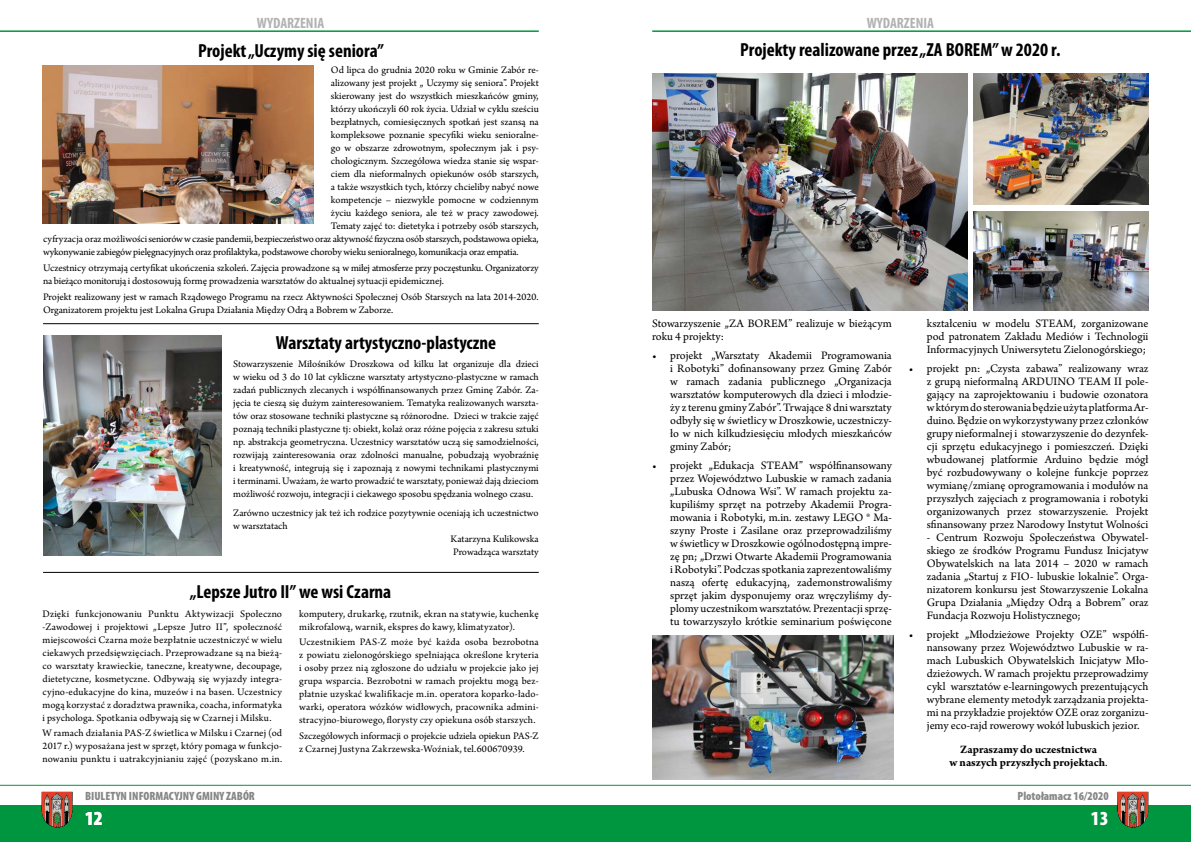
<style>
.page{position:relative;width:1191px;height:842px;background:#fff}
.page>*{position:absolute;margin:0;border:0;box-sizing:border-box;transform-origin:0 0}
.t1{font:900 condensed 20px "Myriad Pro";color:#fff}
.t2{font:700 condensed 19px "Myriad Pro";color:#000}
.t3{font:700 condensed 15px "Myriad Pro";color:#b3b2b2}
.t4{font:12px/13px "Arno Pro";color:#000;text-align:justify}
.t5{font:700 12px/13px "Arno Pro";letter-spacing:-.005em;color:#000;text-align:center}
.t6{font:900 condensed 12px "Myriad Pro";color:#878787}
.t7{font:10.5px/13px "Arno Pro";color:#000;text-align:justify}
.t8{font:10.5px "Arno Pro";letter-spacing:-.02em;color:#000}
.t9{font:10.5px/13px "Arno Pro";letter-spacing:.02em;color:#000}
.s1{font-weight:400}
</style>
<div class="page">
<div style="left:0;top:806px;width:1191px;height:36px;background:#009640"></div>
<img style="left:42px;top:792px;width:31px;height:36px">
<hr style="left:0;top:785px;width:1191px;height:1px;background:#009640">
<img style="left:1117px;top:792px;width:31px;height:36px">
<hr style="left:0;top:30px;width:539px;height:2px;background:#009640">
<hr style="left:652px;top:30px;width:539px;height:2px;background:#009640">
<img style="left:43px;top:66px;width:271px;height:158px">
<img style="left:43px;top:335px;width:178px;height:220px">
<img style="left:974px;top:212px;width:174px;height:98px">
<img style="left:974px;top:74px;width:174px;height:131px">
<img style="left:652px;top:74px;width:315px;height:236px">
<img style="left:652px;top:635px;width:241px;height:145px">
<hr style="left:43px;top:323px;width:496px;height:1px;background:#000">
<hr style="left:43px;top:572px;width:496px;height:1px;background:#000">
<h3 class="t3" style="left:257px;top:15px;width:69px">WYDARZENIA</h3>
<h3 class="t3" style="left:866px;top:15px;width:69px">WYDARZENIA</h3>
<p class="t7" style="left:331px;top:64px;width:209px">Od lipca do grudnia 2020 roku w Gminie Zabór re-</p>
<p class="t7" style="left:331px;top:77px;width:209px">alizowany jest projekt „ Uczymy się seniora”. Projekt</p>
<p class="t7" style="left:331px;top:90px;width:209px">skierowany jest do wszystkich mieszkańców gminy,</p>
<p class="t7" style="left:331px;top:103px;width:209px">którzy ukończyli 60 rok życia. Udział w cyklu sześciu</p>
<p class="t7" style="left:331px;top:116px;width:209px">bezpłatnych, comiesięcznych spotkań jest szansą na</p>
<p class="t7" style="left:331px;top:129px;width:209px">kompleksowe poznanie specyfiki wieku senioralne-</p>
<p class="t7" style="left:331px;top:142px;width:209px">go w obszarze zdrowotnym, społecznym jak i psy-</p>
<p class="t7" style="left:331px;top:155px;width:209px">chologicznym. Szczegółowa wiedza stanie się wspar-</p>
<p class="t7" style="left:331px;top:168px;width:209px">ciem dla nieformalnych opiekunów osób starszych,</p>
<p class="t7" style="left:331px;top:181px;width:209px">a także wszystkich tych, którzy chcieliby nabyć nowe</p>
<p class="t7" style="left:331px;top:194px;width:209px">kompetencje – niezwykle pomocne w codziennym</p>
<p class="t7" style="left:331px;top:207px;width:209px">życiu każdego seniora, ale też w pracy zawodowej.</p>
<p class="t7" style="left:331px;top:220px;width:209px">Tematy zajęć to: dietetyka i potrzeby osób starszych,</p>
<p class="t8" style="left:43px;top:233px;width:497px">cyfryzacja oraz możliwości seniorów w czasie pandemii, bezpieczeństwo oraz aktywność fizyczna osób starszych, podstawowa opieka,</p>
<p class="t8" style="left:43px;top:246px;width:477px">wykonywanie zabiegów pielęgnacyjnych oraz profilaktyka, podstawowe choroby wieku senioralnego, komunikacja oraz empatia.</p>
<p class="t7" style="left:43px;top:262px;width:497px">Uczestnicy otrzymają certyfikat ukończenia szkoleń. Zajęcia prowadzone są w miłej atmosferze przy poczęstunku. Organizatorzy na bieżąco monitorują i dostosowują formę prowadzenia warsztatów do aktualnej sytuacji epidemicznej.</p>
<p class="t7" style="left:43px;top:291px;width:497px">Projekt realizowany jest w ramach Rządowego Programu na rzecz Aktywności Społecznej Osób Starszych na lata 2014-2020.<br>Organizatorem projektu jest Lokalna Grupa Działania Między Odrą a Bobrem w Zaborze.</p>
<h2 class="t2" style="left:740px;top:39px;width:322px">Projekty realizowane przez „ZA BOREM” w 2020 r.</h2>
<h2 class="t2" style="left:198px;top:40px;width:187px">Projekt „Uczymy się seniora”</h2>
<h2 class="t2" style="left:276px;top:332px;width:221px">Warsztaty artystyczno-plastyczne</h2>
<p class="t7" style="left:233px;top:358px;width:307px">Stowarzyszenie Miłośników Droszkowa od kilku lat organizuje dla dzieci w wieku od 3 do 10 lat cykliczne warsztaty artystyczno-plastyczne w ramach zadań publicznych zlecanych i współfinansowanych przez Gminę Zabór. Za&shy;jęcia te cieszą się dużym zainteresowaniem. Tematyka realizowanych warszta&shy;tów oraz stosowane techniki plastyczne są różnorodne. Dzieci w trakcie zajęć poznają techniki plastyczne tj: obiekt, kolaż oraz różne pojęcia z zakresu sztuki np. abstrakcja geometryczna. Uczestnicy warsztatów uczą się samodzielności, rozwijają zainteresowania oraz zdolności manualne, pobudzają wyobraźnię i kreatywność, integrują się i zapoznają z nowymi technikami plastycznymi i terminami. Uważam, że warto prowadzić te warsztaty, ponieważ dają dzieciom możliwość rozwoju, integracji i ciekawego sposobu spędzania wolnego czasu.</p>
<p class="t7" style="left:233px;top:507px;width:307px">Zarówno uczestnicy jak też ich rodzice pozytywnie oceniają ich uczestnictwo</p>
<p class="t7" style="left:233px;top:520px;width:56px">w warsztatach</p>
<p class="t7" style="left:450px;top:533px;width:90px">Katarzyna Kulikowska</p>
<p class="t7" style="left:453px;top:546px;width:87px">Prowadząca warsztaty</p>
<h2 class="t2" style="left:190px;top:581px;width:203px">„Lepsze Jutro II” we wsi Czarna</h2>
<p class="t7" style="left:43px;top:607px;width:241px">Dzięki funkcjonowaniu Punktu Aktywizacji Społeczno -Zawodowej i projektowi „Lepsze Jutro II”, społeczność miejscowości Czarna może bezpłatnie uczestniczyć w wielu ciekawych przedsięwzięciach. Przeprowadzane są na bieżą&shy;co warsztaty krawieckie, taneczne, kreatywne, decoupage, dietetyczne, kosmetyczne. Odbywają się wyjazdy integra&shy;cyjno-edukacyjne do kina, muzeów i na basen. Uczestnicy mogą korzystać z doradztwa prawnika, coacha, informatyka i psychologa. Spotkania odbywają się w Czarnej i Milsku.</p>
<p class="t7" style="left:43px;top:727px;width:241px">W ramach działania PAS-Z świetlica w Milsku i Czarnej (od 2017 r.) wyposażana jest w sprzęt, który pomaga w funkcjo&shy;nowaniu punktu i uatrakcyjnianiu zajęć (pozyskano m.in.</p>
<p class="t6" style="left:85px;top:789px;width:171px">BIULETYN INFORMACYJNY GMINY ZABÓR</p>
<h1 class="t1" style="left:85px;top:807px;width:19px">12</h1>
<p class="t9" style="left:299px;top:607px;width:241px">komputery, drukarkę, rzutnik, ekran na statywie, kuchenkę mikrofalową, warnik, ekspres do kawy, klimatyzator).</p>
<p class="t7" style="left:299px;top:636px;width:241px">Uczestnikiem PAS-Z może być każda osoba bezrobotna z powiatu zielonogórskiego spełniająca określone kryteria i osoby przez nią zgłoszone do udziału w projekcie jako jej grupa wsparcia. Bezrobotni w ramach projektu mogą bez&shy;płatnie uzyskać kwalifikacje m.in. operatora koparko-łado&shy;warki, operatora wózków widłowych, pracownika admini&shy;stracyjno-biurowego, florysty czy opiekuna osób starszych.</p>
<p class="t7" style="left:299px;top:730px;width:241px">Szczegółowych informacji o projekcie udziela opiekun PAS-Z z Czarnej Justyna Zakrzewska-Woźniak, tel.600670939.</p>
<p class="t4" style="left:652px;top:318px;width:241px">Stowarzyszenie „ZA BOREM” realizuje w bieżącym roku 4 projekty:</p>
<p class="t4" style="left:670px;top:349px;width:223px;text-indent:-18px">• projekt „Warsztaty Akademii Programowania i Robotyki” dofinansowany przez Gminę Zabór w ramach zadania publicznego „Organizacja warsztatów komputerowych dla dzieci i młodzie&shy;ży z terenu gminy Zabór”. Trwające 8 dni warsztaty odbyły się w świetlicy w Droszkowie, uczestniczy&shy;ło w nich kilkudziesięciu młodych mieszkańców gminy Zabór;</p>
<p class="t4" style="left:670px;top:459px;width:223px;text-indent:-18px">• projekt „Edukacja STEAM” współfinansowany przez Województwo Lubuskie w ramach zadania „Lubuska Odnowa Wsi”. W ramach projektu za&shy;kupiliśmy sprzęt na potrzeby Akademii Progra&shy;mowania i Robotyki, m.in. zestawy LEGO ® Ma&shy;szyny Proste i Zasilane oraz przeprowadziliśmy w świetlicy w Droszkowie ogólnodostępną impre&shy;zę pn; „Drzwi Otwarte Akademii Programowania i Robotyki”. Podczas spotkania zaprezentowaliśmy naszą ofertę edukacyjną, zademonstrowaliśmy sprzęt jakim dysponujemy oraz wręczyliśmy dy&shy;plomy uczestnikom warsztatów. Prezentacji sprzę&shy;tu towarzyszyło krótkie seminarium poświęcone</p>
<p class="t4" style="left:927px;top:318px;width:223px">kształceniu w modelu STEAM, zorganizowane pod patronatem Zakładu Mediów i Technologii Informacyjnych Uniwersytetu Zielonogórskiego;</p>
<p class="t4" style="left:927px;top:362px;width:223px;text-indent:-18px">• projekt pn: „Czysta zabawa” realizowany wraz z grupą nieformalną ARDUINO TEAM II pole&shy;gający na zaprojektowaniu i budowie ozonatora w którym do sterowania będzie użyta platforma Ar&shy;duino. Będzie on wykorzystywany przez członków grupy nieformalnej i stowarzyszenie do dezynfek&shy;cji sprzętu edukacyjnego i pomieszczeń. Dzięki wbudowanej platformie Arduino będzie mógł być rozbudowywany o kolejne funkcje poprzez wymianę/zmianę oprogramowania i modułów na przyszłych zajęciach z programowania i robotyki organizowanych przez stowarzyszenie. Projekt sfinansowany przez Narodowy Instytut Wolności</p>
<p class="t4" style="left:927px;top:531px;width:223px">- Centrum Rozwoju Społeczeństwa Obywatel&shy;skiego ze środków Programu Fundusz Inicjatyw Obywatelskich na lata 2014 – 2020 w ramach zadania „Startuj z FIO- lubuskie lokalnie”. Orga&shy;nizatorem konkursu jest Stowarzyszenie Lokalna Grupa Działania „Między Odrą a Bobrem” oraz Fundacja Rozwoju Holistycznego;</p>
<p class="t4" style="left:927px;top:628px;width:223px;text-indent:-18px">• projekt „Młodzieżowe Projekty OZE” współfi&shy;nansowany przez Województwo Lubuskie w ra&shy;mach Lubuskich Obywatelskich Inicjatyw Mło&shy;dzieżowych. W ramach projektu przeprowadzimy cykl warsztatów e-learningowych prezentujących wybrane elementy metodyk zarządzania projekta&shy;mi na przykładzie projektów OZE oraz zorganizu&shy;jemy eco-rajd rowerowy wokół lubuskich jezior.</p>
<p class="t5" style="left:949px;top:744px;width:159px">Zapraszamy do uczestnictwa<br>w naszych przyszłych projektach<span class="s1">.</span></p>
<p class="t6" style="left:1017px;top:789px;width:93px">Plotołamacz 16/2020</p>
<h1 class="t1" style="left:1091px;top:807px;width:19px">13</h1>
</div>
